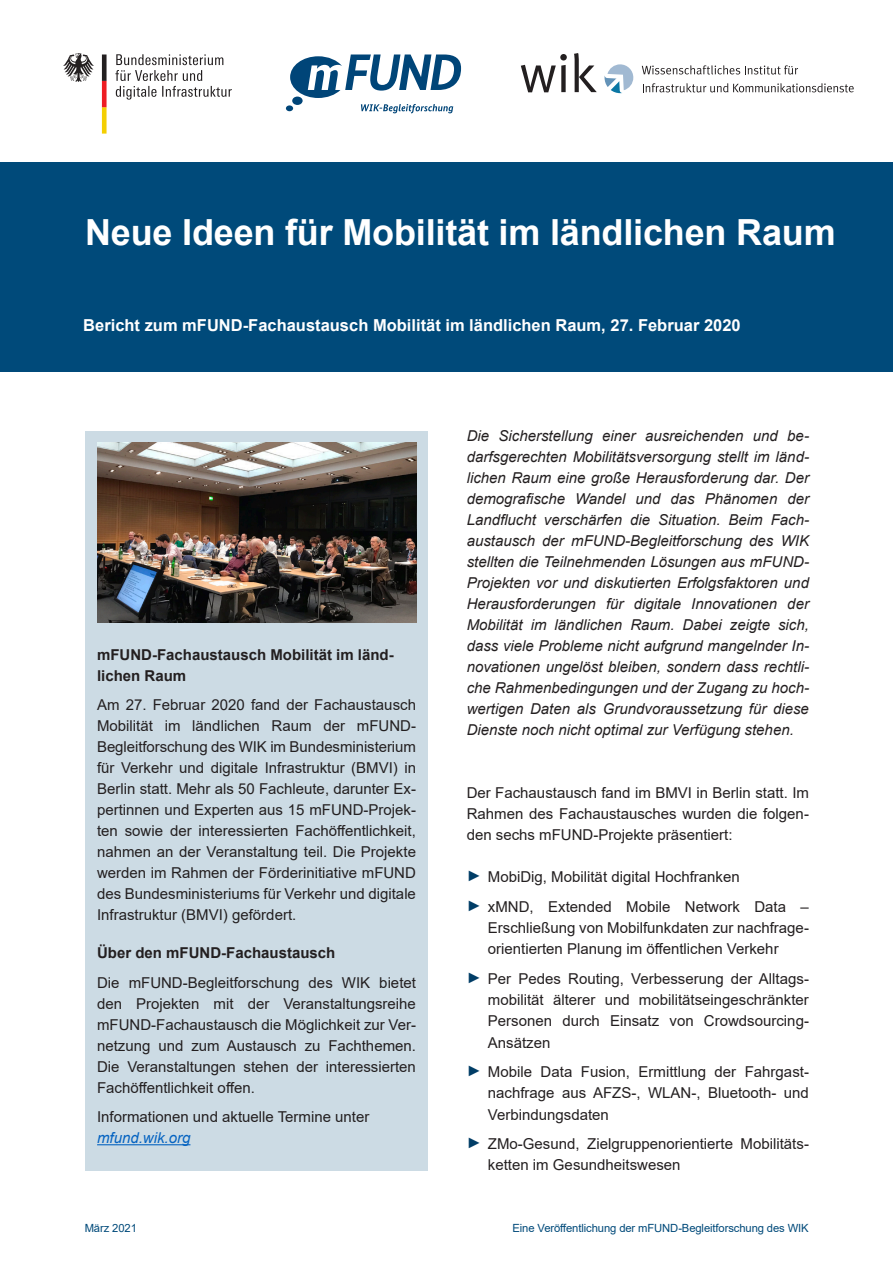
<style>
.page{position:relative;width:893px;height:1263px;background:#fff}
.page>*{position:absolute;margin:0;border:0;box-sizing:border-box;transform-origin:0 0}
.t1{font:700 36px "Arial";letter-spacing:-.005em;color:#fff}
.t2{font:700 16.5px "Arial";color:#fff}
.Aufzählungen{font:15px/21px "Arial";color:#231f20;text-align:justify}
.t3{font:italic 15px/21px "Arial";color:#231f20;text-align:justify}
.t4{font:700 15px/21px "Arial";color:#231f20}
.t5{font:11.25px "Arial";letter-spacing:-.01em;color:#004a7a}
.s1{font-style:italic;color:#0563c1}
.s2{color:#003d66}
</style>
<div class="page">
<div style="left:0;top:163px;width:893px;height:209px;background:#004a7a"></div>
<svg style="left:643px;top:83px;width:211px;height:10px"></svg>
<svg style="left:642px;top:65px;width:156px;height:10px"></svg>
<svg style="left:521px;top:54px;width:46px;height:38px"></svg>
<svg style="left:574px;top:53px;width:23px;height:39px"></svg>
<svg style="left:605px;top:64px;width:28px;height:29px"></svg>
<svg style="left:63px;top:53px;width:31px;height:29px"></svg>
<svg style="left:102px;top:54px;width:5px;height:80px"></svg>
<svg style="left:115px;top:54px;width:117px;height:46px"></svg>
<svg style="left:290px;top:54px;width:171px;height:44px"></svg>
<div style="left:292px;top:97px;width:11px;height:8px;background:#004578;border-radius:50%"></div>
<div style="left:286px;top:105px;width:7px;height:6px;background:#004578;border-radius:50%"></div>
<svg style="left:361px;top:104px;width:92px;height:9px"></svg>
<div style="left:85px;top:431px;width:342px;height:739px;background:#ccdbe4"></div>
<hr style="left:97px;top:1144px;width:93px;height:1px;background:#0563c1">
<img style="left:97px;top:443px;width:319px;height:180px">
<h1 class="t1" style="left:85px;top:207px;width:752px">Neue Ideen für Mobilität im ländlichen Raum</h1>
<p class="t2" style="left:83px;top:314px;width:659px">Bericht zum mFUND-Fachaustausch Mobilität im ländlichen Raum, 27. Februar 2020</p>
<p class="t4" style="left:97px;top:644px;width:298px">mFUND-Fachaustausch Mobilität im länd&shy;lichen Raum</p>
<p class="Aufzählungen" style="left:97px;top:694px;width:320px">Am 27. Februar 2020 fand der Fachaustausch Mobilität im ländlichen Raum der mFUND-Begleitforschung des WIK im Bundesministerium für Verkehr und digitale Infrastruktur (BMVI) in Berlin statt. Mehr als 50 Fachleute, darunter Ex&shy;pertinnen und Experten aus 15 mFUND-Projek&shy;ten sowie der interessierten Fachöffentlichkeit, nahmen an der Veranstaltung teil. Die Projekte werden im Rahmen der Förderinitiative mFUND des Bundesministeriums für Verkehr und digitale Infrastruktur (BMVI) gefördert.</p>
<p class="t4" style="left:97px;top:942px;width:240px">Über den mFUND-Fachaustausch</p>
<p class="Aufzählungen" style="left:97px;top:972px;width:320px">Die mFUND-Begleitforschung des WIK bietet den Projekten mit der Veranstaltungsreihe mFUND-Fachaustausch die Möglichkeit zur Ver&shy;netzung und zum Austausch zu Fachthemen.<br>Die Veranstaltungen stehen der interessierten Fachöffentlichkeit offen.</p>
<p class="Aufzählungen" style="left:97px;top:1106px;width:274px">Informationen und aktuelle Termine unter <span class="s1">mfund.wik.org</span></p>
<p class="t3" style="left:467px;top:425px;width:344px">Die Sicherstellung einer ausreichenden und be&shy;darfsgerechten Mobilitätsversorgung stellt im länd&shy;lichen Raum eine große Herausforderung dar. Der demografische Wandel und das Phänomen der Landflucht verschärfen die Situation. Beim Fach&shy;austausch der mFUND-Begleitforschung des WIK stellten die Teilnehmenden Lösungen aus mFUND-Projekten vor und diskutierten Erfolgsfaktoren und Herausforderungen für digitale Innovationen der Mobilität im ländlichen Raum. Dabei zeigte sich, dass viele Probleme nicht aufgrund mangelnder In&shy;novationen ungelöst bleiben, sondern dass rechtli&shy;che Rahmenbedingungen und der Zugang zu hoch&shy;wertigen Daten als Grundvoraussetzung für diese Dienste noch nicht optimal zur Verfügung stehen.</p>
<p class="Aufzählungen" style="left:467px;top:782px;width:344px">Der Fachaustausch fand im BMVI in Berlin statt. Im Rahmen des Fachaustausches wurden die folgen&shy;den sechs mFUND-Projekte präsentiert:</p>
<p class="Aufzählungen" style="left:467px;top:867px;width:275px"><span class="s2">►</span> MobiDig, Mobilität digital Hochfranken</p>
<p class="Aufzählungen" style="left:488px;top:896px;width:323px;text-indent:-21px"><span class="s2">►</span> xMND, Extended Mobile Network Data – Erschließung von Mobilfunkdaten zur nachfrage&shy;orientierten Planung im öffentlichen Verkehr</p>
<p class="Aufzählungen" style="left:488px;top:968px;width:323px;text-indent:-21px"><span class="s2">►</span> Per Pedes Routing, Verbesserung der Alltags&shy;mobilität älterer und mobilitätseingeschränkter Personen durch Einsatz von Crowdsourcing-Ansätzen</p>
<p class="Aufzählungen" style="left:488px;top:1061px;width:323px;text-indent:-21px"><span class="s2">►</span> Mobile Data Fusion, Ermittlung der Fahrgast&shy;nachfrage aus AFZS-, WLAN-, Bluetooth- und Verbindungsdaten</p>
<p class="Aufzählungen" style="left:488px;top:1133px;width:323px;text-indent:-21px"><span class="s2">►</span> ZMo-Gesund, Zielgruppenorientierte Mobilitäts&shy;ketten im Gesundheitswesen</p>
<p class="t5" style="left:85px;top:1220px;width:54px">März 2021</p>
<p class="t5" style="left:512px;top:1220px;width:298px">Eine Veröffentlichung der mFUND-Begleitforschung des WIK</p>
</div>
